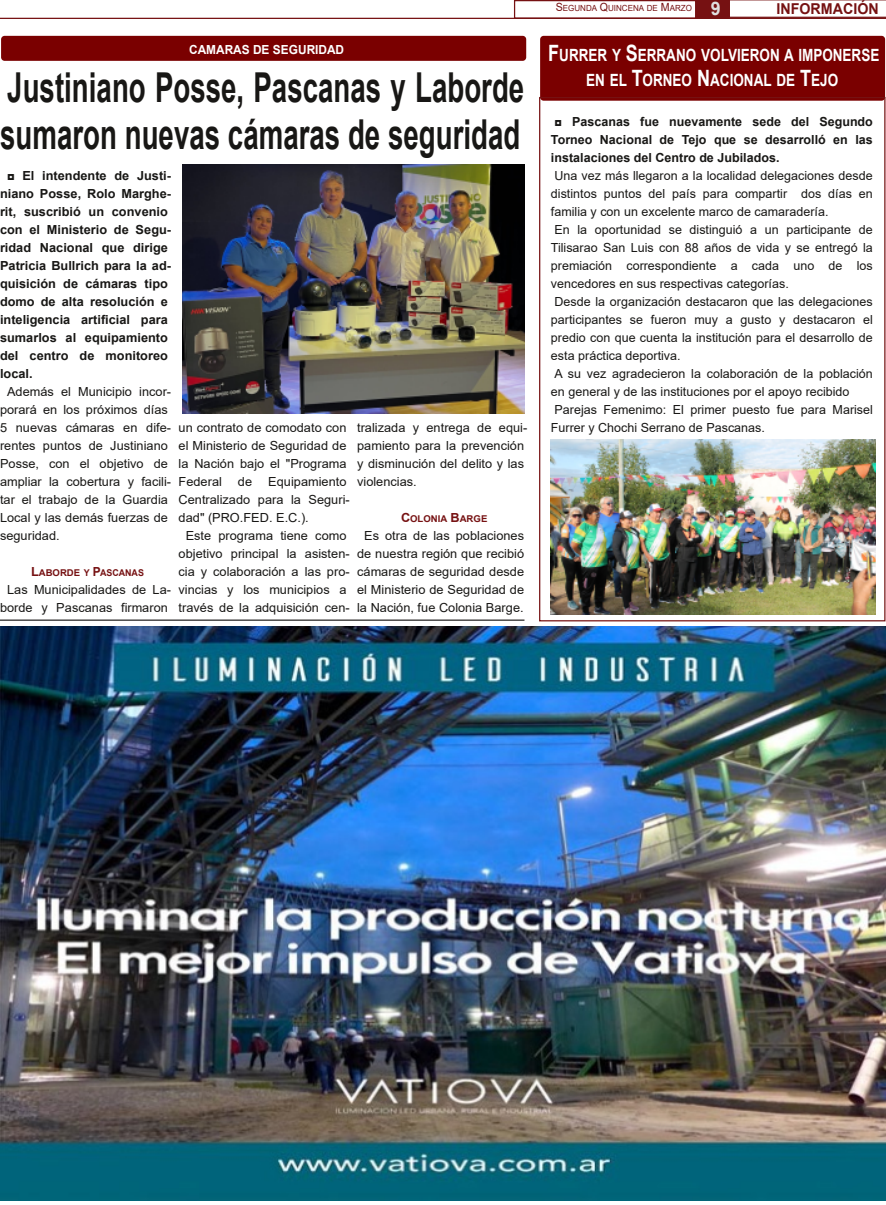
<style>
.page{position:relative;width:886px;height:1205px;background:#fff}
.page>*{position:absolute;margin:0;border:0;box-sizing:border-box;transform-origin:0 0}
.t1{font:700 41.25px/47.5px "Arial";color:#181715;scale:.67 1}
.t2{font:700 18.75px "Arial";color:#dfdfdf;scale:.95 1}
.t3{font:700 16.88px/25px "Arial";color:#fff;text-align:center;scale:.8 1}
.t4{font:700 15px "Arial";color:#761112;scale:.95 1}
.t5{font:12.5px/18px "Arial";letter-spacing:.005em;color:#181715}
.t6{font:700 12.5px/18px "Arial";letter-spacing:.005em;color:#181715}
.t7{font:700 12.5px "Arial";color:#fff;scale:.95 1}
.t8{font:700 9.38px "Arial";color:#761112}
.t9{font:8.5px "Arial";color:#761112;scale:.95 1}
.s1{font-size:12.5px}
.s2{font-size:22.5px}
.s3{font-size:11.25px}
</style>
<div class="page">
<img style="left:0;top:626px;width:886px;height:574px">
<hr style="left:0;top:619px;width:524px;height:2px;background:#272526">
<hr style="left:0;top:18px;width:886px;height:1px;background:#761112">
<div style="left:514px;top:0;width:182px;height:19px;border:1px solid #761112"></div>
<div style="left:1px;top:36px;width:525px;height:25px;background:#7a0000;border-radius:4px"></div>
<svg style="left:729px;top:0;width:157px;height:18px"></svg>
<div style="left:696px;top:1px;width:32px;height:17px;background:#761112"></div>
<div style="left:696px;top:0;width:33px;height:19px;border:1px solid #761112"></div>
<div style="left:540px;top:36px;width:345px;height:65px;background:#7a0000;border-radius:4px"></div>
<img style="left:182px;top:164px;width:343px;height:249px">
<img style="left:550px;top:439px;width:325px;height:175px">
<p class="t7" style="left:189px;top:43px;width:165px">CAMARAS DE SEGURIDAD</p>
<h1 class="t1" style="left:0;top:64px;width:784px">Justiniano Posse, Pascanas y Laborde sumaron nuevas cámaras de seguridad</h1>
<p class="t6" style="left:0;top:167px;width:173px;text-indent:7px">◘ El intendente de Justi&shy;niano Posse, Rolo Marghe&shy;rit, suscribió un convenio con el Ministerio de Segu&shy;ridad Nacional que dirige<br>Patricia Bullrich para la ad&shy;quisición de cámaras tipo domo de alta resolución e inteligencia artificial para sumarlos al equipamiento del centro de monitoreo local.</p>
<p class="t5" style="left:0;top:383px;width:173px;text-indent:7px">Además el Municipio incor&shy;porará en los próximos días<br>5 nuevas cámaras en dife&shy;rentes puntos de Justiniano<br>Posse, con el objetivo de ampliar la cobertura y facili&shy;tar el trabajo de la Guardia<br>Local y las demás fuerzas de seguridad.</p>
<p class="t8" style="left:31px;top:568px;width:114px"><span class="s1">L</span>ABORDE Y <span class="s1">P</span>ASCANAS</p>
<p class="t5" style="left:0;top:581px;width:173px;text-align:center">Las Municipalidades de La&shy;borde y Pascanas firmaron</p>
<p class="t5" style="left:179px;top:419px;width:169px;text-align:justify">un contrato de comodato con el Ministerio de Seguridad de la Nación bajo el "Programa Federal</p>
<p class="t5" style="left:357px;top:419px;width:172px">tralizada y entrega de equi&shy;pamiento para la prevención y disminución del delito y las violencias.</p>
<p class="t8" style="left:401px;top:514px;width:88px"><span class="s1">C</span>OLONIA <span class="s1">B</span>ARGE</p>
<p class="t5" style="left:357px;top:527px;width:168px;text-align:center">Es otra de las poblaciones de nuestra región que recibió cámaras de seguridad desde el Ministerio de Seguridad de la Nación, fue Colonia Barge.</p>
<p class="t5" style="left:238px;top:473px;width:16px">de</p>
<p class="t5" style="left:268px;top:473px;width:80px">Equipamiento</p>
<p class="t5" style="left:179px;top:491px;width:173px">Centralizado para la Seguri-</p>
<p class="t5" style="left:179px;top:509px;width:132px">dad" (PRO.FED. E.C.).</p>
<p class="t5" style="left:186px;top:527px;width:162px">Este programa tiene como</p>
<p class="t5" style="left:179px;top:545px;width:173px">objetivo principal la asisten-</p>
<p class="t5" style="left:179px;top:563px;width:173px">cia y colaboración a las pro-</p>
<p class="t5" style="left:179px;top:581px;width:169px">vincias y los municipios a</p>
<p class="t5" style="left:179px;top:599px;width:173px">través de la adquisición cen-</p>
<h2 class="t2" style="left:711px;top:-2px;width:12px">9</h2>
<p class="t4" style="left:776px;top:0;width:109px">INFORMACIÓN</p>
<h3 class="t3" style="left:548px;top:42px;width:415px"><span class="s2">F</span>URRER Y <span class="s2">S</span>ERRANO VOLVIERON A IMPONERSE<br>EN EL <span class="s2">T</span>ORNEO <span class="s2">N</span>ACIONAL DE <span class="s2">T</span>EJO</h3>
<p class="t6" style="left:551px;top:113px;width:323px;text-align:justify">◘ Pascanas fue nuevamente sede del Segundo Torneo Nacional de Tejo que se desarrolló en las instalaciones del Centro de Jubilados.</p>
<p class="t5" style="left:551px;top:167px;width:323px">Una vez más llegaron a la localidad delegaciones desde distintos puntos del país para compartir dos días en familia y con un excelente marco de camaradería.<br>En la oportunidad se distinguió a un participante de Tilisarao San Luis con 88 años de vida y se entregó la premiación correspondiente a cada uno de los vencedores en sus respectivas categorías.<br>Desde la organización destacaron que las delegaciones participantes se fueron muy a gusto y destacaron el predio con que cuenta la institución para el desarrollo de esta práctica deportiva.<br>A su vez agradecieron la colaboración de la población en general y de las instituciones por el apoyo recibido Parejas Femenimo: El primer puesto fue para Marisel Furrer y Chochi Serrano de Pascanas.</p>
<p class="t9" style="left:556px;top:4px;width:145px"><span class="s3">S</span>EGUNDA <span class="s3">Q</span>UINCENA DE <span class="s3">M</span>ARZO</p>
</div>
